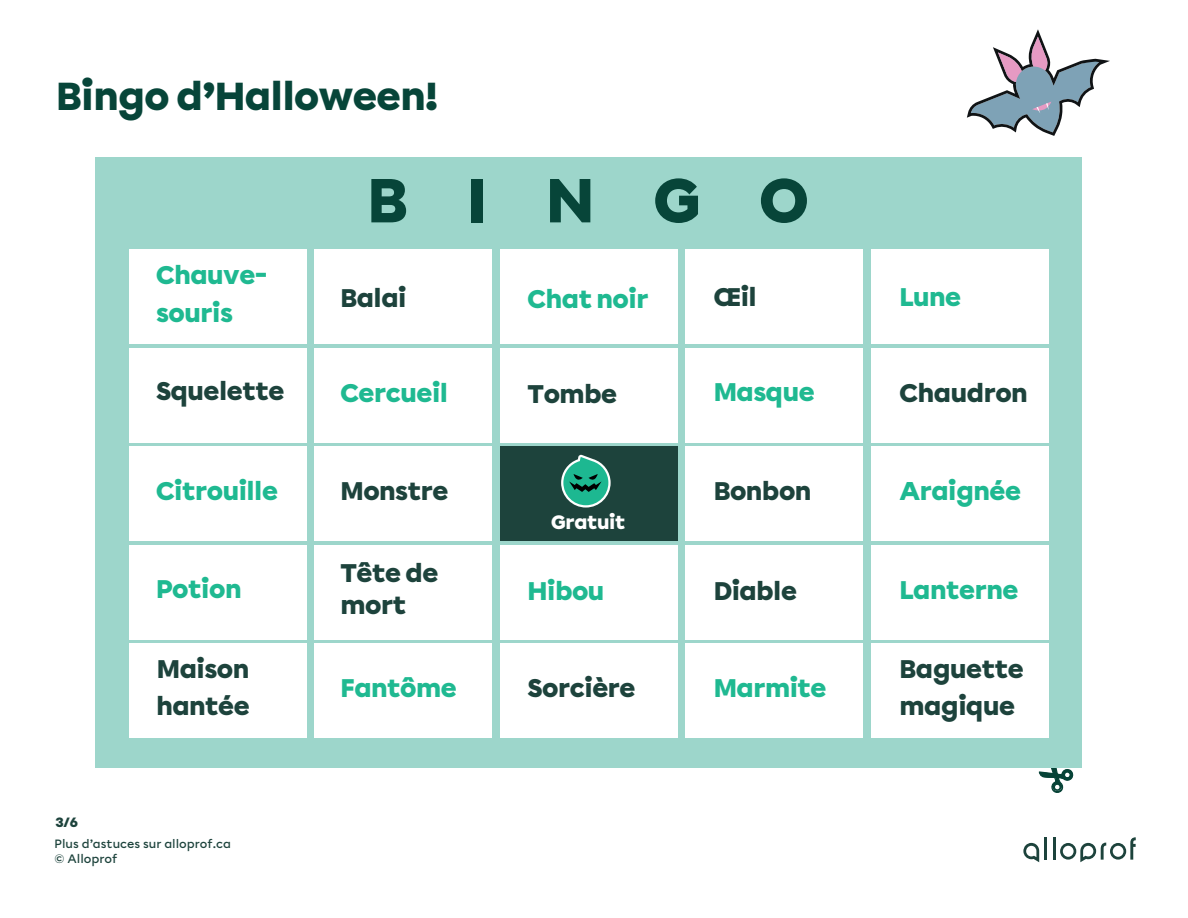
<style>
.page{position:relative;width:1188px;height:918px;background:#fff}
.page>*{position:absolute;margin:0;border:0;box-sizing:border-box;transform-origin:0 0}
.t1{font:900 61.95px "Chromatica Modifiee B";letter-spacing:.95em;color:#074539}
.t2{font:900 39px "Chromatica Modifiee B";letter-spacing:-.02em;color:#074539}
.t3{font:900 25.5px/37.5px "Chromatica Modifiee B";letter-spacing:-.02em;color:#1d433c}
.t4{font:900 25.5px/37.5px "Chromatica Modifiee B";letter-spacing:-.02em;color:#1fb991}
.t5{font:900 19.35px "Chromatica Modifiee B";letter-spacing:-.02em;color:#fff}
.t6{font:900 13.5px "Chromatica Modifiee B";color:#1d433c}
.t7{font:500 12.15px "Chromatica Modifiee B";color:#1d433c}
.t8{font:500 12px "Chromatica Modifiee B";color:#1d433c}
</style>
<div class="page">
<svg style="left:1039px;top:768px;width:35px;height:25px"></svg>
<div style="left:96px;top:157px;width:986px;height:611px;background:#9dd6cb"></div>
<div style="left:129px;top:348px;width:177px;height:95px;background:#fff"></div>
<div style="left:500px;top:348px;width:177px;height:95px;background:#fff"></div>
<div style="left:315px;top:348px;width:177px;height:95px;background:#fff"></div>
<div style="left:686px;top:348px;width:177px;height:95px;background:#fff"></div>
<div style="left:871px;top:348px;width:177px;height:95px;background:#fff"></div>
<div style="left:129px;top:643px;width:177px;height:95px;background:#fff"></div>
<div style="left:500px;top:643px;width:177px;height:95px;background:#fff"></div>
<div style="left:315px;top:643px;width:177px;height:95px;background:#fff"></div>
<div style="left:686px;top:643px;width:177px;height:95px;background:#fff"></div>
<div style="left:871px;top:643px;width:177px;height:95px;background:#fff"></div>
<div style="left:129px;top:446px;width:177px;height:95px;background:#fff"></div>
<div style="left:500px;top:446px;width:177px;height:95px;background:#1d433c"></div>
<div style="left:315px;top:446px;width:177px;height:95px;background:#fff"></div>
<div style="left:686px;top:446px;width:177px;height:95px;background:#fff"></div>
<div style="left:871px;top:446px;width:177px;height:95px;background:#fff"></div>
<div style="left:129px;top:545px;width:177px;height:94px;background:#fff"></div>
<div style="left:500px;top:545px;width:177px;height:94px;background:#fff"></div>
<div style="left:315px;top:545px;width:177px;height:94px;background:#fff"></div>
<div style="left:686px;top:545px;width:177px;height:94px;background:#fff"></div>
<div style="left:871px;top:545px;width:177px;height:94px;background:#fff"></div>
<div style="left:129px;top:250px;width:177px;height:94px;background:#fff"></div>
<div style="left:500px;top:250px;width:177px;height:94px;background:#fff"></div>
<div style="left:315px;top:250px;width:177px;height:94px;background:#fff"></div>
<div style="left:686px;top:250px;width:177px;height:94px;background:#fff"></div>
<div style="left:871px;top:250px;width:177px;height:94px;background:#fff"></div>
<svg style="left:967px;top:29px;width:143px;height:107px"></svg>
<svg style="left:561px;top:455px;width:50px;height:53px"></svg>
<hr style="left:1044px;top:838px;width:3px;height:22px;background:#1d433c">
<hr style="left:1053px;top:838px;width:3px;height:22px;background:#1d433c">
<svg style="left:1023px;top:843px;width:16px;height:19px"></svg>
<svg style="left:1060px;top:837px;width:76px;height:25px"></svg>
<h2 class="t2" style="left:56px;top:70px;width:384px">Bingo d’Halloween!</h2>
<p class="t4" style="left:156px;top:257px;width:113px">Chauve&shy;souris</p>
<h1 class="t1" style="left:367px;top:158px;width:443px">BINGO</h1>
<p class="t3" style="left:341px;top:279px;width:68px">Balai</p>
<p class="t3" style="left:714px;top:279px;width:45px">Œil</p>
<p class="t4" style="left:899px;top:279px;width:63px">Lune</p>
<p class="t4" style="left:528px;top:280px;width:123px">Chat noir</p>
<p class="t3" style="left:156px;top:372px;width:130px">Squelette</p>
<p class="t4" style="left:341px;top:375px;width:109px">Cercueil</p>
<p class="t3" style="left:528px;top:376px;width:91px">Tombe</p>
<p class="t4" style="left:714px;top:374px;width:102px">Masque</p>
<p class="t3" style="left:900px;top:374px;width:130px">Chaudron</p>
<p class="t4" style="left:156px;top:472px;width:123px">Citrouille</p>
<p class="t3" style="left:341px;top:472px;width:110px">Monstre</p>
<p class="t4" style="left:156px;top:571px;width:87px">Potion</p>
<p class="t3" style="left:341px;top:558px;width:100px;line-height:31.5px">Tête de mort</p>
<p class="t5" style="left:551px;top:508px;width:76px">Gratuit</p>
<p class="t3" style="left:714px;top:472px;width:99px">Bonbon</p>
<p class="t4" style="left:899px;top:472px;width:123px">Araignée</p>
<p class="t4" style="left:528px;top:572px;width:78px">Hibou</p>
<p class="t3" style="left:714px;top:572px;width:85px">Diable</p>
<p class="t4" style="left:900px;top:571px;width:120px">Lanterne</p>
<p class="t6" style="left:55px;top:813px;width:24px">3/6</p>
<p class="t3" style="left:156px;top:650px;width:95px">Maison hantée</p>
<p class="t8" style="left:55px;top:836px;width:178px">Plus d’astuces sur alloprof.ca</p>
<p class="t7" style="left:55px;top:850px;width:64px">© Alloprof</p>
<p class="t4" style="left:341px;top:669px;width:118px">Fantôme</p>
<p class="t3" style="left:528px;top:669px;width:109px">Sorcière</p>
<p class="t4" style="left:714px;top:669px;width:114px">Marmite</p>
<p class="t3" style="left:900px;top:650px;width:126px">Baguette magique</p>
</div>
